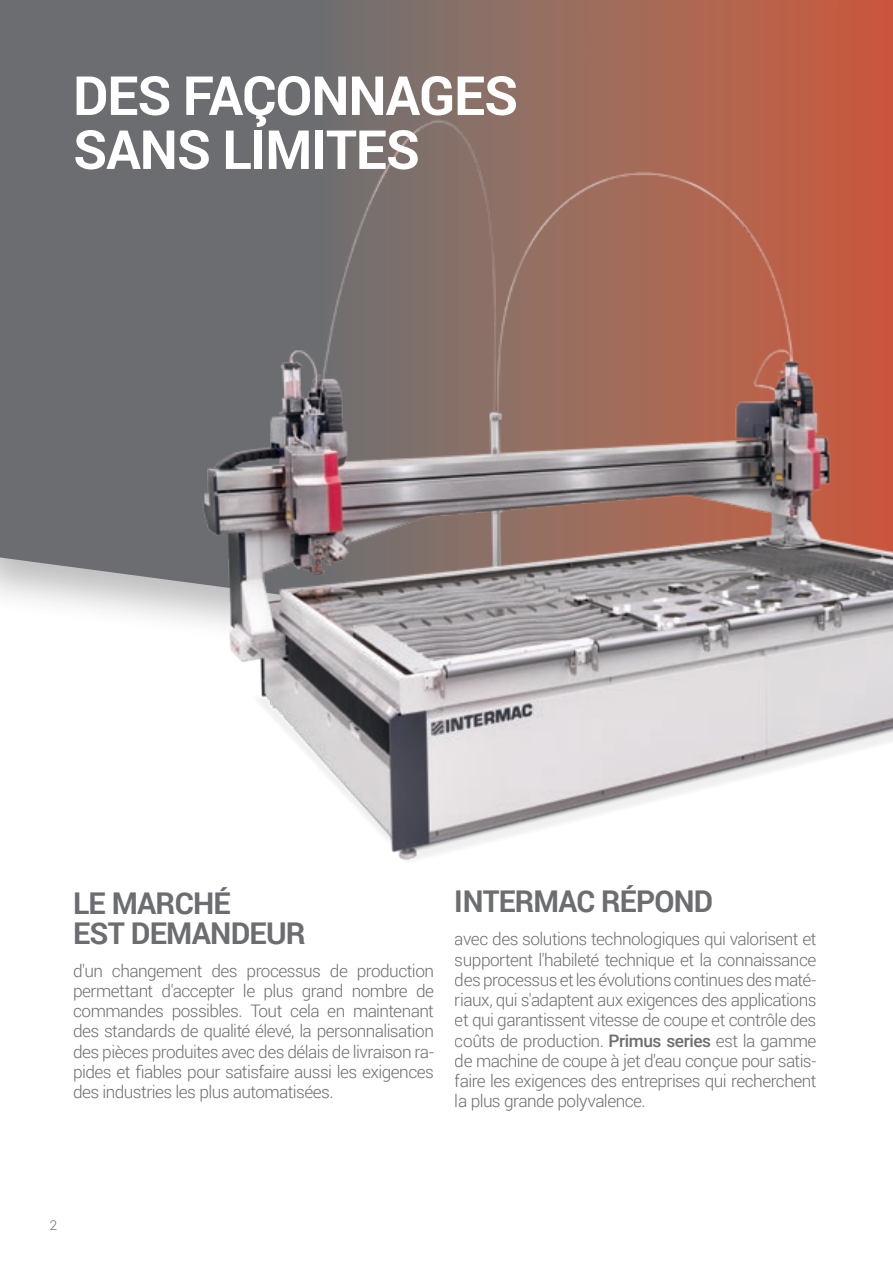
<style>
.page{position:relative;width:893px;height:1263px;background:#fff}
.page>*{position:absolute;margin:0;border:0;box-sizing:border-box;transform-origin:0 0}
.t1{font:700 54px/54px "Roboto";letter-spacing:-.02em;color:#fff}
.t2{font:700 30px/30px "Roboto";letter-spacing:-.025em;color:#6c6d70}
.t3{font:300 17.25px/20.2px "Roboto";letter-spacing:-.035em;color:#6c6d70;text-align:justify}
.t4{font:300 13.5px "Roboto";color:#6c6d70}
.s1{font-weight:500}
</style>
<div class="page">
<svg style="left:0;top:0;width:893px;height:618px;background:#81716e"></svg>
<img style="left:172px;top:96px;width:721px;height:765px">
<p class="t1" style="left:73px;top:67px;width:447px">DES FAÇONNAGES<br>SANS LIMITES</p>
<h2 class="t2" style="left:73px;top:887px;width:234px">LE MARCHÉ<br>EST DEMANDEUR</h2>
<p class="t3" style="left:73px;top:960px;width:362px">d'un changement des processus de production permettant d'accepter le plus grand nombre de commandes possibles. Tout cela en maintenant des standards de qualité élevé, la personnalisation des pièces produites avec des délais de livraison ra&shy;pides et fiables pour satisfaire aussi les exigences des industries les plus automatisées.</p>
<h2 class="t2" style="left:455px;top:885px;width:260px">INTERMAC RÉPOND</h2>
<p class="t3" style="left:455px;top:928px;width:363px">avec des solutions technologiques qui valorisent et supportent l'habileté technique et la connaissance des processus et les évolutions continues des maté&shy;riaux, qui s'adaptent aux exigences des applications et qui garantissent vitesse de coupe et contrôle des coûts de production. <span class="s1">Primus series</span> est la gamme de machine de coupe à jet d'eau conçue pour satis&shy;faire les exigences des entreprises qui recherchent la plus grande polyvalence.</p>
<p class="t4" style="left:50px;top:1215px;width:9px">2</p>
</div>
